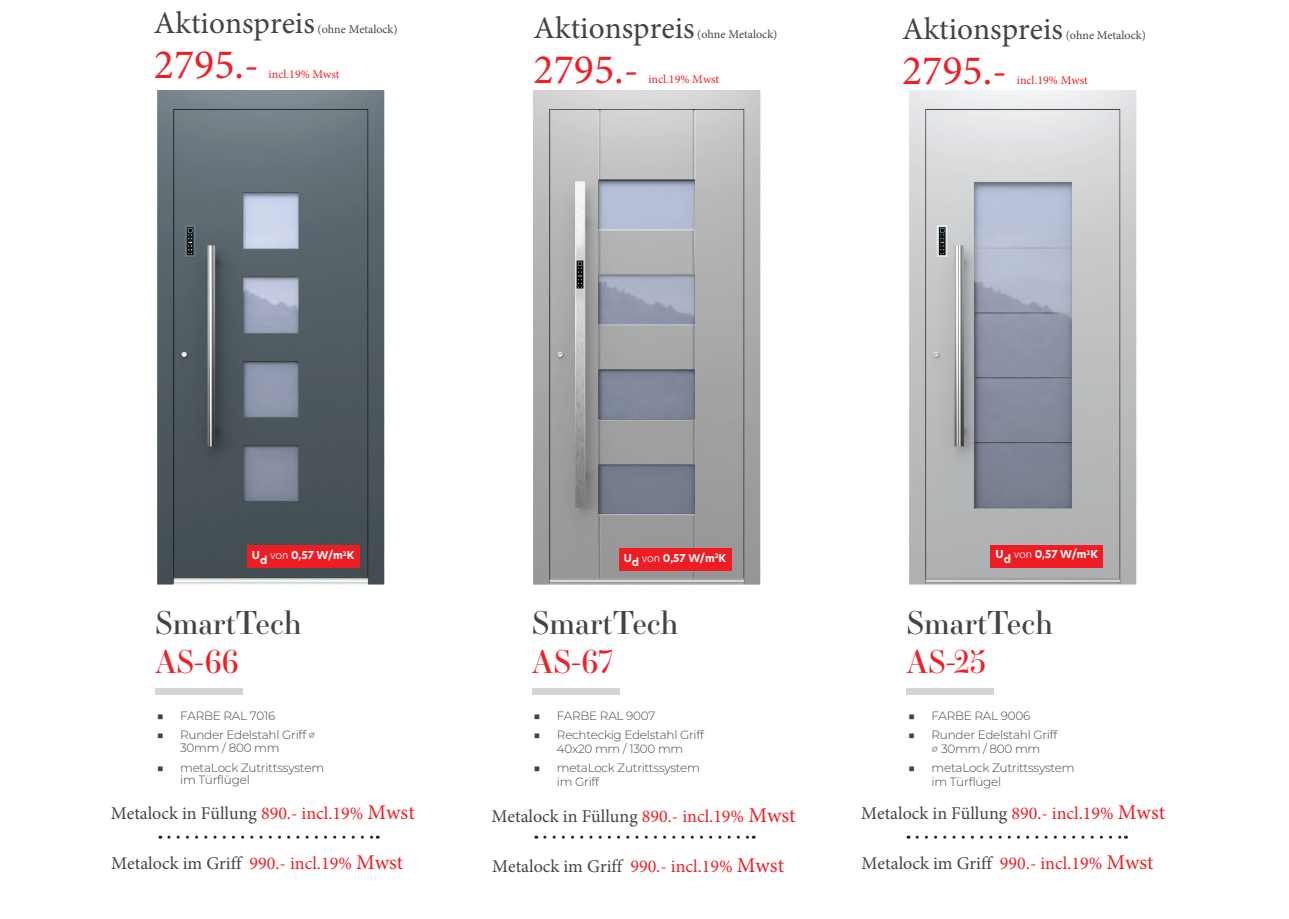
<style>
.page{position:relative;width:1289px;height:919px;background:#fff}
.page>*{position:absolute;margin:0;border:0;box-sizing:border-box;transform-origin:0 0}
.t1{font:42px "Minion Pro";color:#ee2026}
.t2{font:31.35px "Minion Pro";color:#434343}
.t3{font:31.35px "Essonnes Display";color:#434343}
.t4{font:31.35px "Essonnes Display";color:#ee2026}
.t5{font:18px "Minion Pro";color:#434343}
.t6{font:300 12px/13.5px "Montserrat";letter-spacing:-.02em;color:#434343}
.t7{font:12px "Minion Pro";color:#434343}
.t8{font:12px "Minion Pro";color:#ee2026}
.t9{font:700 10.65px "New Hero";color:#fff}
.s1{font-weight:300}
.s2{color:#ee2026}
.s3{font-size:21px;color:#ee2026}
</style>
<div class="page">
<div style="left:906px;top:688px;width:87px;height:6px;background:#d6d4d4"></div>
<div style="left:155px;top:688px;width:87px;height:6px;background:#d6d4d4"></div>
<div style="left:532px;top:688px;width:87px;height:6px;background:#d6d4d4"></div>
<img style="left:157px;top:90px;width:228px;height:495px">
<img style="left:533px;top:90px;width:228px;height:495px">
<img style="left:909px;top:90px;width:228px;height:495px">
<svg style="left:169px;top:835px;width:209px;height:3px"></svg>
<svg style="left:545px;top:835px;width:209px;height:3px"></svg>
<svg style="left:917px;top:835px;width:209px;height:3px"></svg>
<div style="left:247px;top:545px;width:112px;height:23px;background:#ee1d23"></div>
<div style="left:618px;top:548px;width:113px;height:22px;background:#ee1d23"></div>
<div style="left:990px;top:545px;width:113px;height:23px;background:#ee1d23"></div>
<h2 class="t2" style="left:154px;top:2px;width:162px">Aktionspreis</h2>
<p class="t7" style="left:317px;top:21px;width:82px">(ohne Metalock)</p>
<h2 class="t2" style="left:533px;top:7px;width:162px">Aktionspreis</h2>
<p class="t7" style="left:697px;top:26px;width:82px">(ohne Metalock)</p>
<h2 class="t2" style="left:902px;top:8px;width:162px">Aktionspreis</h2>
<p class="t7" style="left:1065px;top:27px;width:82px">(ohne Metalock)</p>
<h1 class="t1" style="left:154px;top:39px;width:107px">2795.-</h1>
<p class="t8" style="left:269px;top:66px;width:72px">incl.19% Mwst</p>
<h1 class="t1" style="left:533px;top:44px;width:107px">2795.-</h1>
<p class="t8" style="left:648px;top:71px;width:72px">incl.19% Mwst</p>
<h1 class="t1" style="left:902px;top:45px;width:107px">2795.-</h1>
<p class="t8" style="left:1016px;top:72px;width:72px">incl.19% Mwst</p>
<p class="t9" style="left:252px;top:548px;width:104px">Ud <span class="s1">von</span> 0,57 W/m<sup>2</sup>K</p>
<p class="t9" style="left:623px;top:550px;width:104px">Ud <span class="s1">von</span> 0,57 W/m<sup>2</sup>K</p>
<p class="t9" style="left:995px;top:547px;width:104px">Ud <span class="s1">von</span> 0,57 W/m<sup>2</sup>K</p>
<h2 class="t3" style="left:155px;top:601px;width:148px">SmartTech</h2>
<h2 class="t4" style="left:155px;top:639px;width:85px">AS-66</h2>
<p class="t6" style="left:157px;top:708px;width:120px">■ FARBE RAL 7016</p>
<p class="t6" style="left:180px;top:728px;width:137px;line-height:12.6px;text-indent:-24px">■ Runder Edelstahl Griff ∅<br>30mm / 800 mm</p>
<p class="t6" style="left:180px;top:760px;width:145px;line-height:12.6px;text-indent:-24px">■ metaLock Zutrittssystem im Türflügel</p>
<h2 class="t3" style="left:532px;top:601px;width:148px">SmartTech</h2>
<h2 class="t4" style="left:532px;top:639px;width:83px">AS-67</h2>
<p class="t6" style="left:533px;top:708px;width:123px">■ FARBE RAL 9007</p>
<p class="t6" style="left:533px;top:728px;width:172px;text-align:center">■ Rechteckig Edelstahl Griff<br>40x20 mm / 1300 mm</p>
<p class="t6" style="left:557px;top:761px;width:144px;text-indent:-24px">■ metaLock Zutrittssystem im Griff</p>
<h2 class="t3" style="left:906px;top:601px;width:148px">SmartTech</h2>
<h2 class="t4" style="left:906px;top:639px;width:81px">AS-25</h2>
<p class="t6" style="left:908px;top:708px;width:124px">■ FARBE RAL 9006</p>
<p class="t6" style="left:908px;top:728px;width:151px;text-align:center">■ Runder Edelstahl Griff ∅ 30mm / 800 mm</p>
<p class="t6" style="left:931px;top:761px;width:144px;text-indent:-24px">■ metaLock Zutrittssystem im Türflügel</p>
<h3 class="t5" style="left:111px;top:801px;width:305px">Metalock in Füllung <span class="s2">890.- incl.19%</span> <span class="s3">Mwst</span></h3>
<h3 class="t5" style="left:491px;top:803px;width:305px">Metalock in Füllung <span class="s2">890.- incl.19%</span> <span class="s3">Mwst</span></h3>
<h3 class="t5" style="left:861px;top:801px;width:305px">Metalock in Füllung <span class="s2">890.- incl.19%</span> <span class="s3">Mwst</span></h3>
<h3 class="t5" style="left:111px;top:851px;width:293px">Metalock im Griff <span class="s2">990.- incl.19%</span> <span class="s3">Mwst</span></h3>
<h3 class="t5" style="left:492px;top:853px;width:293px">Metalock im Griff <span class="s2">990.- incl.19%</span> <span class="s3">Mwst</span></h3>
<h3 class="t5" style="left:861px;top:851px;width:293px">Metalock im Griff <span class="s2">990.- incl.19%</span> <span class="s3">Mwst</span></h3>
</div>
